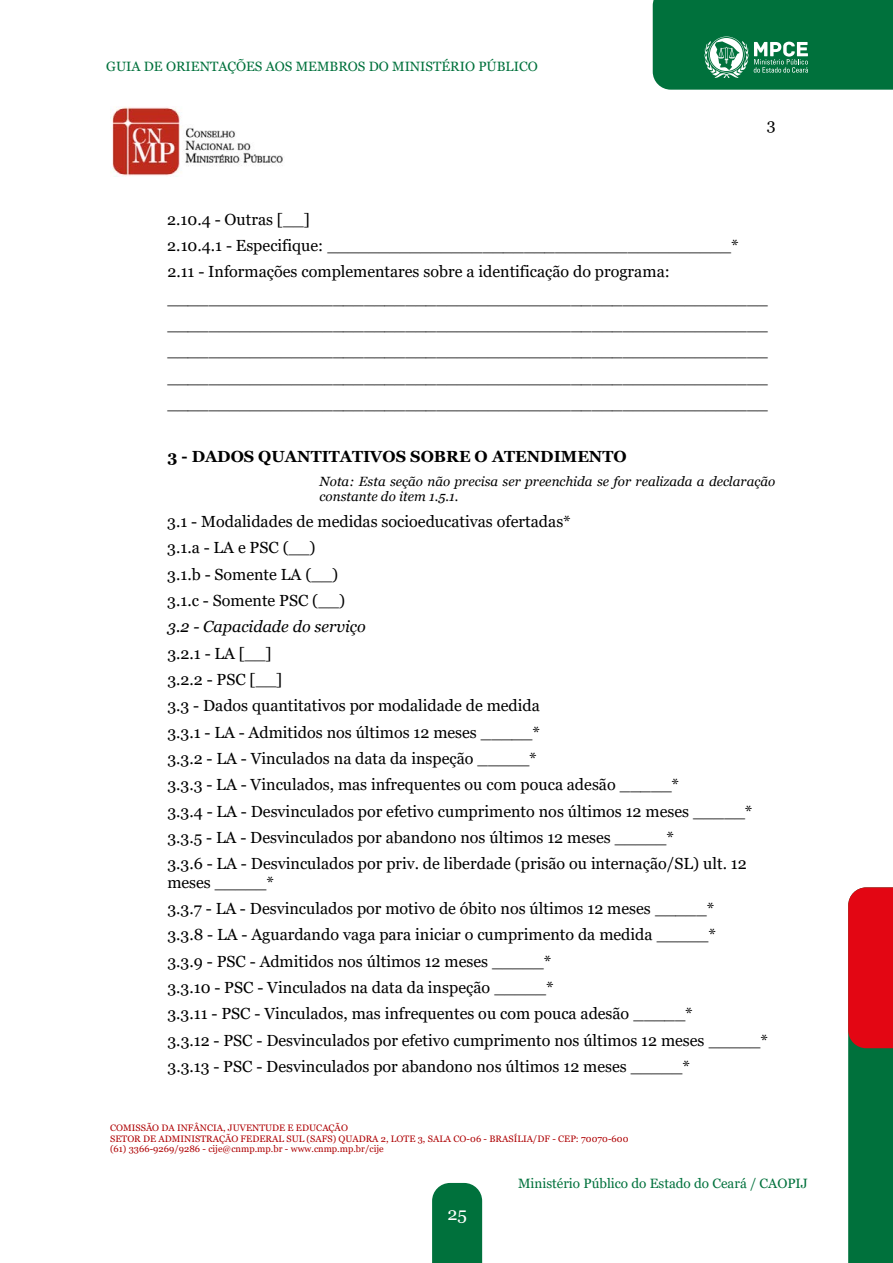
<style>
.page{position:relative;width:893px;height:1263px;background:#fff}
.page>*{position:absolute;margin:0;border:0;box-sizing:border-box;transform-origin:0 0}
.t1{font:18px "Georgia";color:#fff}
.t2{font:16.05px/26.4px "Georgia";color:#000}
.t3{font:700 16.05px "Georgia";color:#000}
.t4{font:italic 16.05px "Georgia";color:#000}
.t5{font:13.5px "Georgia";color:#00713c}
.t6{font:italic 13.35px/15.3px "Georgia";color:#000}
.t7{font:9.3px/10.6px "Georgia";color:#ae0103}
</style>
<div class="page">
<svg style="left:848px;top:887px;width:45px;height:376px;background:#60452c"></svg>
<div style="left:432px;top:1183px;width:50px;height:80px;background:#00713c"></div>
<svg style="left:653px;top:0;width:240px;height:90px;background:#117a49"></svg>
<img style="left:112px;top:106px;width:171px;height:70px">
<p class="t5" style="left:106px;top:58px;width:433px">GUIA DE ORIENTAÇÕES AOS MEMBROS DO MINISTÉRIO PÚBLICO</p>
<p class="t2" style="left:767px;top:112px;width:10px">3</p>
<p class="t2" style="left:167px;top:206px;width:602px">2.10.4 - Outras [__]<br>2.10.4.1 - Especifique: _______________________________________* 2.11 - Informações complementares sobre a identificação do programa: __________________________________________________________ __________________________________________________________ __________________________________________________________ __________________________________________________________ __________________________________________________________</p>
<p class="t3" style="left:167px;top:446px;width:461px">3 - DADOS QUANTITATIVOS SOBRE O ATENDIMENTO</p>
<p class="t6" style="left:319px;top:474px;width:457px">Nota: Esta seção não precisa ser preenchida se for realizada a declaração constante do item 1.5.1.</p>
<p class="t2" style="left:167px;top:508px;width:405px">3.1 - Modalidades de medidas socioeducativas ofertadas*<br>3.1.a - LA e PSC (__)<br>3.1.b - Somente LA (__)<br>3.1.c - Somente PSC (__)</p>
<p class="t4" style="left:167px;top:616px;width:200px">3.2 - Capacidade do serviço</p>
<p class="t2" style="left:167px;top:640px;width:587px">3.2.1 - LA [__]<br>3.2.2 - PSC [__]<br>3.3 - Dados quantitativos por modalidade de medida<br>3.3.1 - LA - Admitidos nos últimos 12 meses _____*<br>3.3.2 - LA - Vinculados na data da inspeção _____*<br>3.3.3 - LA - Vinculados, mas infrequentes ou com pouca adesão _____*<br>3.3.4 - LA - Desvinculados por efetivo cumprimento nos últimos 12 meses _____* 3.3.5 - LA - Desvinculados por abandono nos últimos 12 meses _____*<br>3.3.6 - LA - Desvinculados por priv. de liberdade (prisão ou internação/SL) ult. 12</p>
<p class="t2" style="left:167px;top:869px;width:602px">meses _____*<br>3.3.7 - LA - Desvinculados por motivo de óbito nos últimos 12 meses _____*<br>3.3.8 - LA - Aguardando vaga para iniciar o cumprimento da medida _____*<br>3.3.9 - PSC - Admitidos nos últimos 12 meses _____*<br>3.3.10 - PSC - Vinculados na data da inspeção _____*<br>3.3.11 - PSC - Vinculados, mas infrequentes ou com pouca adesão _____*<br>3.3.12 - PSC - Desvinculados por efetivo cumprimento nos últimos 12 meses _____* 3.3.13 - PSC - Desvinculados por abandono nos últimos 12 meses _____*</p>
<p class="t7" style="left:110px;top:1122px;width:520px">COMISSÃO DA INFÂNCIA, JUVENTUDE E EDUCAÇÃO<br>SETOR DE ADMINISTRAÇÃO FEDERAL SUL (SAFS) QUADRA 2, LOTE 3, SALA CO-06 - BRASÍLIA/DF - CEP: 70070-600 (61) 3366-9269/9286 - cije@cnmp.mp.br - www.cnmp.mp.br/cije</p>
<p class="t1" style="left:447px;top:1203px;width:21px">25</p>
<p class="t5" style="left:518px;top:1175px;width:291px">Ministério Público do Estado do Ceará / CAOPIJ</p>
</div>
